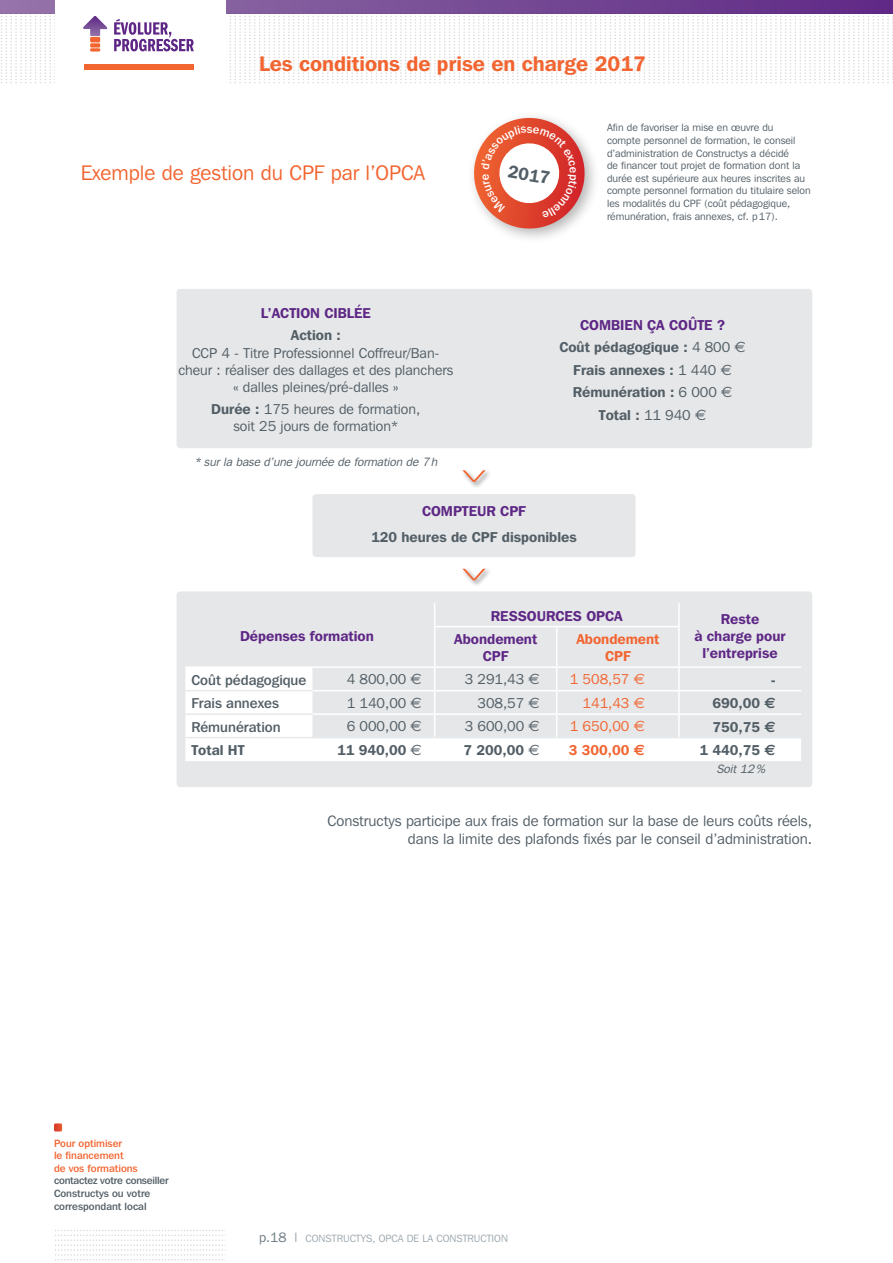
<style>
.page{position:relative;width:893px;height:1263px;background:#fff}
.page>*{position:absolute;margin:0;border:0;box-sizing:border-box;transform-origin:0 0}
.t1{font:600 21px "Franklin Gothic IT Cby BT";color:#f26531}
.t2{font:21px "Franklin Gothic IT Cby BT";color:#f26531}
.t3{font:600 17.55px "Franklin Gothic IT Cby BT";color:#525e66}
.t4{font:15px/18px "Franklin Gothic IT Cby BT";color:#525e66;text-align:right}
.t5{font:14.25px/17.1px "Franklin Gothic IT Cby BT";color:#525e66;text-align:center}
.t6{font:600 14.25px/22.5px "Franklin Gothic IT Cby BT";color:#525e66;text-align:center}
.t7{font:600 14.25px/17.1px "Franklin Gothic IT Cby BT";color:#5e2786;text-align:center}
.t8{font:500 14.25px "Franklin Gothic IT Cby BT";color:#525e66}
.t9{font:14.25px "Franklin Gothic IT Cby BT";color:#f26531}
.t10{font:600 14.25px/17.1px "Franklin Gothic IT Cby BT";color:#f26531;text-align:center}
.t11{font:italic 12px "Franklin Gothic IT Cby BT";color:#525e66}
.t12{font:500 11.7px "Franklin Gothic IT Cby BT";color:#fff}
.t13{font:10.5px/12.6px "Franklin Gothic IT Cby BT";color:#525e66}
.t14{font:500 10.5px/12.6px "Franklin Gothic IT Cby BT";color:#525e66}
.t15{font:500 10.5px/12.6px "Franklin Gothic IT Cby BT";color:#f26531}
.t16{font:10.5px "Franklin Gothic IT Cby BT";color:#9ea9b0}
.s1{font-weight:600}
.s2{color:#5e2786}
.s3{font-weight:400}
.s4{font-family:"Euro Sans";font-weight:400;font-size:15px}
.s5{font-family:"Euro Sans";font-size:15px}
.s6{font-family:"Euro Sans";font-weight:700;font-size:15px}
.s7{font-size:13.5px;color:#6f7c84}
.s8{font-size:13.5px}
</style>
<div class="page">
<svg style="left:54px;top:1123px;width:8px;height:8px"></svg>
<svg style="left:0;top:0;width:893px;height:13px;background:#754894"></svg>
<div style="left:55px;top:0;width:170px;height:96px;background:#fff"></div>
<svg style="left:0;top:13px;width:893px;height:71px"></svg>
<svg style="left:55px;top:1230px;width:171px;height:31px"></svg>
<div style="left:177px;top:289px;width:635px;height:159px;background:#e6e7e8;border-radius:4px"></div>
<div style="left:177px;top:591px;width:635px;height:196px;background:#e6e7e8;border-radius:4px"></div>
<div style="left:312px;top:494px;width:323px;height:63px;background:#e6e7e8;border-radius:4px"></div>
<div style="left:461px;top:468px;width:31px;height:20px;background:#000;opacity:.5"></div>
<svg style="left:462px;top:470px;width:24px;height:12px"></svg>
<div style="left:461px;top:566px;width:31px;height:21px;background:#000;opacity:.5"></div>
<svg style="left:462px;top:569px;width:24px;height:11px"></svg>
<div style="left:466px;top:110px;width:134px;height:134px;background:#000;opacity:.3"></div>
<svg style="left:185px;top:668px;width:616px;height:93px"></svg>
<svg style="left:434px;top:603px;width:1px;height:23px"></svg>
<hr style="left:678px;top:603px;width:2px;height:23px;background:#fff">
<hr style="left:434px;top:626px;width:123px;height:1px;background:#fff">
<hr style="left:434px;top:627px;width:1px;height:39px;background:#fff">
<hr style="left:557px;top:626px;width:123px;height:1px;background:#fff">
<hr style="left:556px;top:627px;width:2px;height:39px;background:#fff">
<hr style="left:678px;top:627px;width:2px;height:39px;background:#fff">
<hr style="left:185px;top:666px;width:127px;height:2px;background:#fff">
<hr style="left:312px;top:666px;width:123px;height:2px;background:#fff">
<hr style="left:435px;top:666px;width:122px;height:2px;background:#fff">
<hr style="left:557px;top:666px;width:122px;height:2px;background:#fff">
<hr style="left:556px;top:668px;width:2px;height:22px;background:#fff">
<hr style="left:679px;top:666px;width:122px;height:2px;background:#fff">
<hr style="left:678px;top:668px;width:2px;height:22px;background:#fff">
<hr style="left:312px;top:690px;width:123px;height:1px;background:#fff">
<hr style="left:435px;top:690px;width:122px;height:1px;background:#fff">
<hr style="left:557px;top:690px;width:122px;height:1px;background:#fff">
<hr style="left:556px;top:691px;width:2px;height:22px;background:#fff">
<hr style="left:679px;top:690px;width:122px;height:1px;background:#fff">
<hr style="left:678px;top:691px;width:2px;height:22px;background:#fff">
<hr style="left:312px;top:713px;width:123px;height:2px;background:#fff">
<hr style="left:435px;top:713px;width:122px;height:2px;background:#fff">
<hr style="left:557px;top:713px;width:122px;height:2px;background:#fff">
<hr style="left:556px;top:715px;width:2px;height:22px;background:#fff">
<hr style="left:679px;top:713px;width:122px;height:2px;background:#fff">
<hr style="left:678px;top:715px;width:2px;height:22px;background:#fff">
<svg style="left:312px;top:738px;width:1px;height:23px"></svg>
<svg style="left:434px;top:668px;width:1px;height:93px"></svg>
<hr style="left:556px;top:738px;width:2px;height:23px;background:#fff">
<hr style="left:678px;top:738px;width:2px;height:23px;background:#fff">
<hr style="left:185px;top:690px;width:127px;height:1px;background:#e6eaed">
<hr style="left:185px;top:713px;width:127px;height:2px;background:#e6eaed">
<hr style="left:185px;top:737px;width:127px;height:1px;background:#e6eaed">
<hr style="left:312px;top:737px;width:123px;height:1px;background:#e6eaed">
<hr style="left:435px;top:737px;width:122px;height:1px;background:#e6eaed">
<hr style="left:557px;top:737px;width:122px;height:1px;background:#e6eaed">
<hr style="left:679px;top:737px;width:122px;height:1px;background:#e6eaed">
<svg style="left:470px;top:118px;width:119px;height:115px"></svg>
<h1 class="t1" style="left:259px;top:51px;width:388px">Les conditions de prise en charge 2017</h1>
<h1 class="t2" style="left:81px;top:160px;width:346px">Exemple de gestion du CPF par l’OPCA</h1>
<h3 class="t7" style="left:261px;top:304px;width:112px">L’ACTION CIBLÉE</h3>
<h3 class="t6" style="left:291px;top:324px;width:52px">Action :</h3>
<h3 class="t5" style="left:178px;top:344px;width:276px">CCP 4 - Titre Professionnel Coffreur/Ban&shy;cheur : réaliser des dallages et des planchers « dalles pleines/pré-dalles »</h3>
<h3 class="t5" style="left:211px;top:401px;width:211px"><span class="s1">Durée :</span> 175 heures de formation, soit 25 jours de formation*</h3>
<p class="t11" style="left:194px;top:454px;width:247px">* surla base d’une journée de formation de 7h</p>
<p class="t12" style="left:527px;top:121px;width:7px">s</p>
<h2 class="t3" style="left:510px;top:160px;width:44px;rotate:10deg">2017</h2>
<p class="t13" style="left:607px;top:121px;width:205px">Afin de favoriser la mise en œuvre du<br>compte personnel de formation, le conseil d’administration de Constructys a décidé<br>de financer tout projet de formation dont la durée est supérieure aux heures inscrites au compte personnel formation du titulaire selon les modalités du CPF (coût pédagogique, rémunération, frais annexes, cf. p17).</p>
<h3 class="t6" style="left:559px;top:313px;width:188px"><span class="s2">COMBIEN ÇA COÛTE ?<br></span>Coût pédagogique : <span class="s3">4 800</span> <span class="s4">€<br></span>Frais annexes : <span class="s3">1 440</span> <span class="s4">€<br></span>Rémunération : <span class="s3">6 000</span> <span class="s4">€<br></span>Total : <span class="s3">11 940</span> <span class="s4">€</span></h3>
<h3 class="t7" style="left:422px;top:502px;width:105px">COMPTEUR CPF</h3>
<h3 class="t6" style="left:371px;top:525px;width:207px">120 heures de CPF disponibles</h3>
<h3 class="t7" style="left:240px;top:627px;width:135px">Dépenses formation</h3>
<h3 class="t7" style="left:491px;top:607px;width:133px">RESSOURCES OPCA</h3>
<h3 class="t7" style="left:694px;top:610px;width:93px">Reste<br>à charge pour l’entreprise</h3>
<h3 class="t7" style="left:454px;top:630px;width:85px">Abondement<br>CPF</h3>
<h3 class="t10" style="left:576px;top:630px;width:85px">Abondement<br>CPF</h3>
<h3 class="t8" style="left:191px;top:671px;width:117px">Coût pédagogique</h3>
<h3 class="t5" style="left:347px;top:670px;width:77px">4 800,00 <span class="s5">€</span></h3>
<h3 class="t5" style="left:465px;top:670px;width:77px">3 291,43 <span class="s5">€</span></h3>
<h3 class="t9" style="left:570px;top:670px;width:77px">1 508,57 <span class="s5">€</span></h3>
<h3 class="t6" style="left:771px;top:668px;width:6px">-</h3>
<h3 class="t8" style="left:191px;top:694px;width:89px">Frais annexes</h3>
<h3 class="t5" style="left:347px;top:694px;width:77px">1 140,00 <span class="s5">€</span></h3>
<h3 class="t5" style="left:477px;top:694px;width:64px">308,57 <span class="s5">€</span></h3>
<h3 class="t9" style="left:583px;top:694px;width:64px">141,43 <span class="s5">€</span></h3>
<h3 class="t6" style="left:712px;top:692px;width:65px">690,00 <span class="s6">€</span></h3>
<h3 class="t8" style="left:191px;top:718px;width:91px">Rémunération</h3>
<h3 class="t5" style="left:347px;top:717px;width:77px">6 000,00 <span class="s5">€</span></h3>
<h3 class="t5" style="left:465px;top:717px;width:77px">3 600,00 <span class="s5">€</span></h3>
<h3 class="t9" style="left:570px;top:717px;width:77px">1 650,00 <span class="s5">€</span></h3>
<h3 class="t6" style="left:712px;top:715px;width:65px">750,75 <span class="s6">€</span></h3>
<h3 class="t6" style="left:191px;top:738px;width:55px">Total HT</h3>
<h3 class="t6" style="left:337px;top:738px;width:86px">11 940,00 <span class="s4">€</span></h3>
<h3 class="t6" style="left:464px;top:738px;width:78px">7 200,00 <span class="s4">€</span></h3>
<h3 class="t10" style="left:569px;top:741px;width:78px">3 300,00 <span class="s6">€</span></h3>
<h3 class="t6" style="left:699px;top:738px;width:78px">1 440,75 <span class="s6">€</span></h3>
<p class="t11" style="left:716px;top:761px;width:53px">Soit12%</p>
<h3 class="t4" style="left:327px;top:812px;width:486px">Constructys participe aux frais de formation sur la base de leurs coûts réels, dans la limite des plafonds fixés par le conseil d’administration.</h3>
<p class="t15" style="left:54px;top:1136px;width:85px">Pour optimiser<br>le financement de vos formations</p>
<p class="t14" style="left:54px;top:1174px;width:116px">contactez votre conseiller<br>Constructys ou votre correspondant local</p>
<p class="t16" style="left:259px;top:1232px;width:250px"><span class="s7">p.18</span> <span class="s8">l</span> CONSTRUCTYS, OPCA DE LA CONSTRUCTION</p>
</div>
